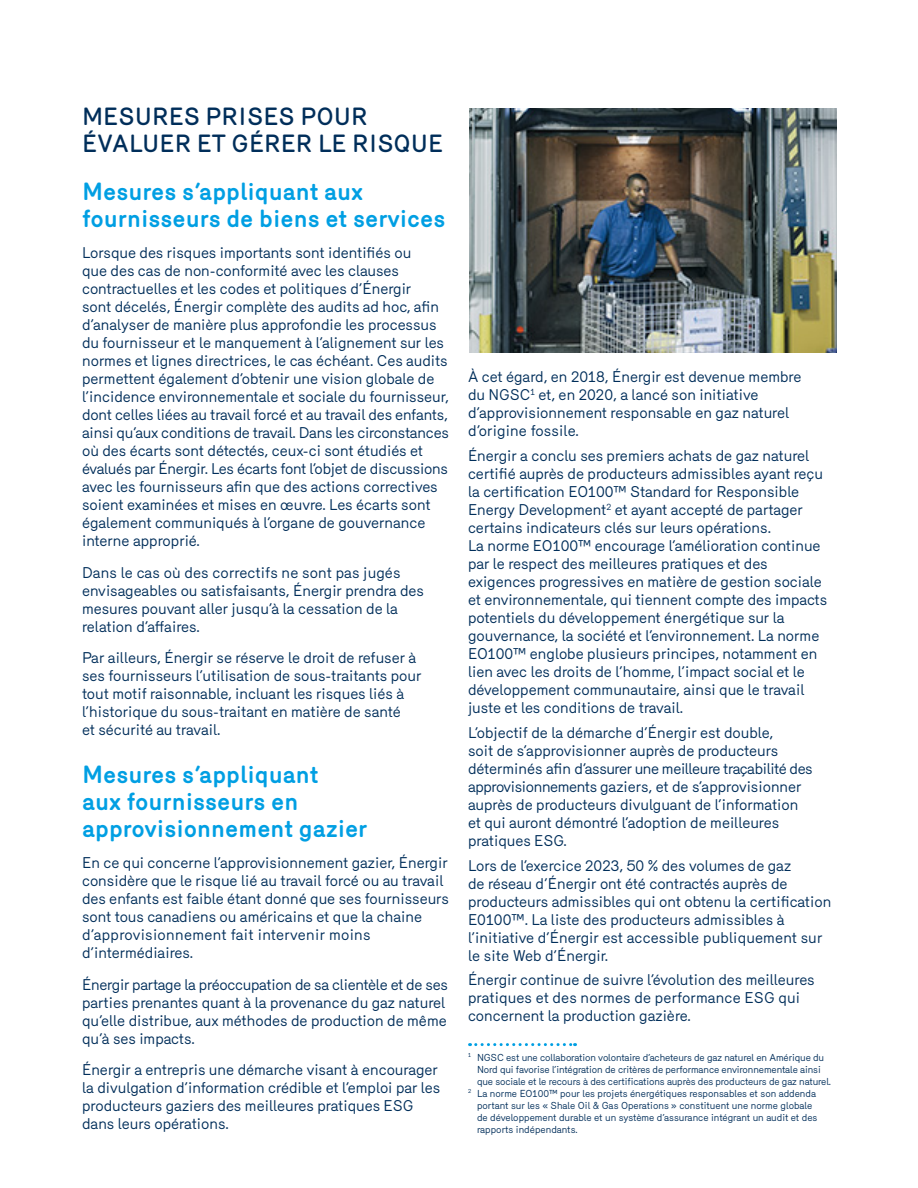
<style>
.page{position:relative;width:918px;height:1188px;background:#fff}
.page>*{position:absolute;margin:0;border:0;box-sizing:border-box;transform-origin:0 0}
.t1{font:700 24px/27px "Merkury";color:#009fe3}
.t2{font:500 24px/27px "Merkury";color:#002e5a}
.t3{font:15px/18px "Merkury";color:#002e5a}
.t4{font:9.75px "Merkury";letter-spacing:-.01em;color:#002e5a}
</style>
<div class="page">
<svg style="left:470px;top:1043px;width:106px;height:3px"></svg>
<img style="left:469px;top:108px;width:368px;height:244px">
<h1 class="t2" style="left:82px;top:101px;width:363px">MESURES PRISES POUR<br>ÉVALUER ET GÉRER LE RISQUE</h1>
<h1 class="t1" style="left:82px;top:176px;width:365px">Mesures s’appliquant aux fournisseurs de biens et services</h1>
<p class="t3" style="left:82px;top:243px;width:368px">Lorsque des risques importants sont identifiés ou<br>que des cas de non-conformité avec les clauses contractuelles et les codes et politiques d’Énergir<br>sont décelés, Énergir complète des audits ad hoc, afin d’analyser de manière plus approfondie les processus du fournisseur et le manquement à l’alignement sur les normes et lignes directrices, le cas échéant. Ces audits permettent également d’obtenir une vision globale de l’incidence environnementale et sociale du fournisseur, dont celles liées au travail forcé et au travail des enfants, ainsi qu’aux conditions de travail. Dans les circonstances où des écarts sont détectés, ceux-ci sont étudiés et évalués par Énergir. Les écarts font l’objet de discussions avec les fournisseurs afin que des actions correctives soient examinées et mises en œuvre. Les écarts sont également communiqués à l’organe de gouvernance interne approprié.</p>
<p class="t3" style="left:82px;top:562px;width:343px">Dans le cas où des correctifs ne sont pas jugés envisageables ou satisfaisants, Énergir prendra des mesures pouvant aller jusqu’à la cessation de la relation d’affaires.</p>
<p class="t3" style="left:82px;top:648px;width:341px">Par ailleurs, Énergir se réserve le droit de refuser à ses fournisseurs l’utilisation de sous-traitants pour tout motif raisonnable, incluant les risques liés à l’historique du sous-traitant en matière de santé<br>et sécurité au travail.</p>
<h1 class="t1" style="left:82px;top:759px;width:287px">Mesures s’appliquant<br>aux fournisseurs en approvisionnement gazier</h1>
<p class="t3" style="left:82px;top:853px;width:368px">En ce qui concerne l’approvisionnement gazier, Énergir considère que le risque lié au travail forcé ou au travail des enfants est faible étant donné que ses fournisseurs sont tous canadiens ou américains et que la chaine d’approvisionnement fait intervenir moins d’intermédiaires.</p>
<p class="t3" style="left:82px;top:974px;width:367px">Énergir partage la préoccupation de sa clientèle et de ses parties prenantes quant à la provenance du gaz naturel qu’elle distribue, aux méthodes de production de même qu’à ses impacts.</p>
<p class="t3" style="left:82px;top:1060px;width:360px">Énergir a entrepris une démarche visant à encourager la divulgation d’information crédible et l’emploi par les producteurs gaziers des meilleures pratiques ESG dans leurs opérations.</p>
<p class="t3" style="left:468px;top:367px;width:335px">À cet égard, en 2018, Énergir est devenue membre du NGSC<sup>1</sup> et, en 2020, a lancé son initiative d’approvisionnement responsable en gaz naturel d’origine fossile.</p>
<p class="t3" style="left:468px;top:445px;width:361px">Énergir a conclu ses premiers achats de gaz naturel certifié auprès de producteurs admissibles ayant reçu la certification EO100™ Standard for Responsible Energy Development<sup>2</sup> et ayant accepté de partager certains indicateurs clés sur leurs opérations.<br>La norme EO100™ encourage l’amélioration continue par le respect des meilleures pratiques et des exigences progressives en matière de gestion sociale et environnementale, qui tiennent compte des impacts potentiels du développement énergétique sur la gouvernance, la société et l’environnement. La norme EO100™ englobe plusieurs principes, notamment en lien avec les droits de l’homme, l’impact social et le développement communautaire, ainsi que le travail juste et les conditions de travail.</p>
<p class="t3" style="left:468px;top:722px;width:346px">L’objectif de la démarche d’Énergir est double,<br>soit de s’approvisionner auprès de producteurs déterminés afin d’assurer une meilleure traçabilité des approvisionnements gaziers, et de s’approvisionner auprès de producteurs divulguant de l’information et qui auront démontré l’adoption de meilleures pratiques ESG.</p>
<p class="t3" style="left:468px;top:855px;width:365px">Lors de l’exercice 2023, 50 % des volumes de gaz<br>de réseau d’Énergir ont été contractés auprès de producteurs admissibles qui ont obtenu la certification E0100™. La liste des producteurs admissibles à l’initiative d’Énergir est accessible publiquement sur le site Web d’Énergir.</p>
<p class="t3" style="left:468px;top:970px;width:348px">Énergir continue de suivre l’évolution des meilleures pratiques et des normes de performance ESG qui concernent la production gazière.</p>
<p class="t4" style="left:468px;top:1050px;width:358px"><sup>1</sup> NGSC est une collaboration volontaire d’acheteurs de gaz naturel en Amérique du</p>
<p class="t4" style="left:477px;top:1062px;width:345px">Nord qui favorise l’intégration de critères de performance environnementale ainsi</p>
<p class="t4" style="left:477px;top:1074px;width:356px">que sociale et le recours à des certifications auprès des producteurs de gaz naturel.</p>
<p class="t4" style="left:468px;top:1086px;width:350px"><sup>2</sup> La norme EO100™ pour les projets énergétiques responsables et son addenda</p>
<p class="t4" style="left:477px;top:1098px;width:337px">portant sur les « Shale Oil &amp; Gas Operations » constituent une norme globale</p>
<p class="t4" style="left:477px;top:1110px;width:342px">de développement durable et un système d’assurance intégrant un audit et des</p>
<p class="t4" style="left:477px;top:1122px;width:102px">rapports indépendants.</p>
</div>
